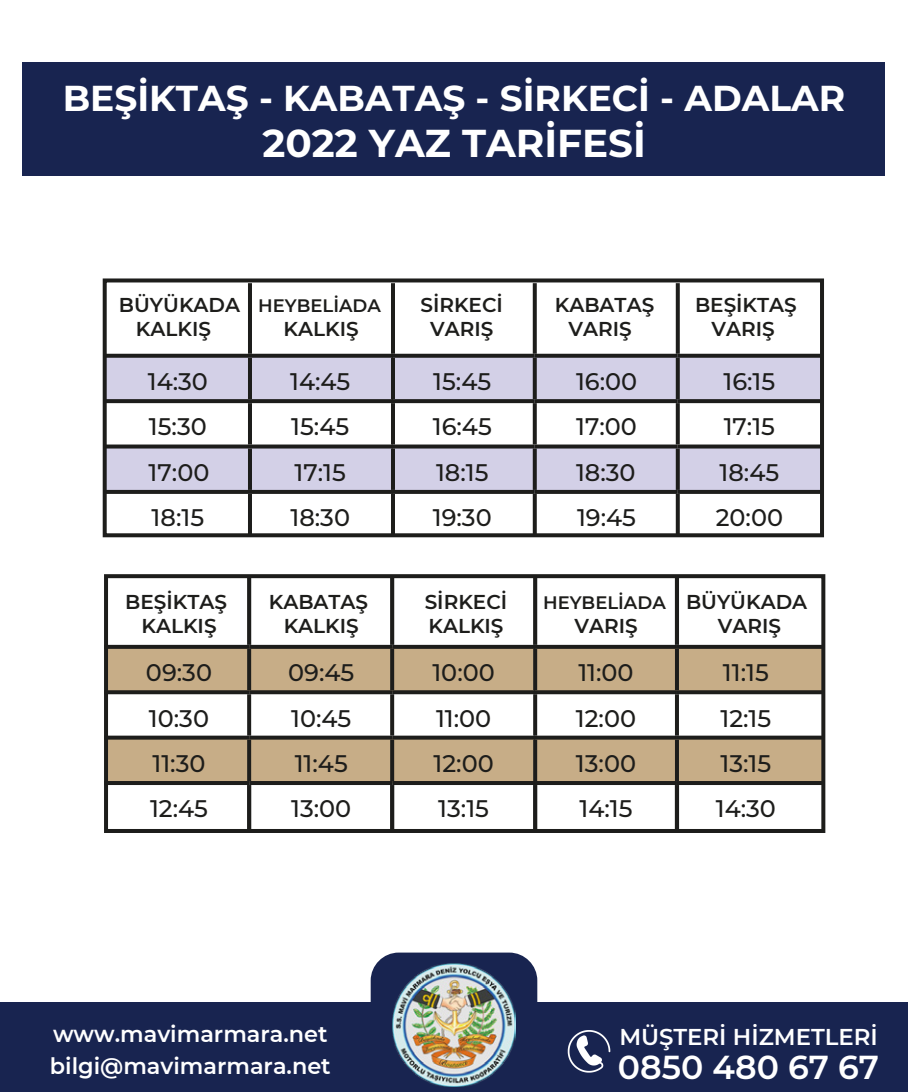
<style>
.page{position:relative;width:908px;height:1092px;background:#fff}
.page>*{position:absolute;margin:0;border:0;box-sizing:border-box;transform-origin:0 0}
.t1{font:700 38.8px "Montserrat";color:#fff}
.t2{font:700 36px "Montserrat";color:#fff}
.t3{font:600 33.2px "Montserrat";color:#fff}
.t4{font:500 24px "Montserrat";color:#1d1d1b}
.t5{font:600 22.8px "Montserrat";color:#fff}
.t6{font:600 22.4px/31.6px "Montserrat";color:#fff}
.t7{font:600 20px/24px "Montserrat";color:#1d1d1b;text-align:center}
.t8{font:600 18px "Montserrat";color:#1d1d1b}
</style>
<div class="page">
<div style="left:23px;top:63px;width:861px;height:113px;background:#182450"></div>
<div style="left:0;top:1002px;width:907px;height:89px;background:#182450"></div>
<svg style="left:370px;top:952px;width:167px;height:135px"></svg>
<img style="left:392px;top:962px;width:123px;height:124px">
<img style="left:567px;top:1030px;width:44px;height:43px">
<svg style="left:108px;top:357px;width:710px;height:133px;fill:#d3d0e7"></svg>
<hr style="left:248px;top:283px;width:4px;height:70px;background:#1d1d1b">
<hr style="left:391px;top:283px;width:4px;height:70px;background:#1d1d1b">
<svg style="left:532px;top:283px;width:4px;height:70px"></svg>
<svg style="left:675px;top:283px;width:4px;height:70px"></svg>
<svg style="left:108px;top:353px;width:142px;height:4px"></svg>
<svg style="left:250px;top:353px;width:141px;height:4px"></svg>
<hr style="left:248px;top:357px;width:4px;height:42px;background:#1d1d1b">
<hr style="left:391px;top:357px;width:4px;height:42px;background:#1d1d1b">
<svg style="left:391px;top:353px;width:143px;height:4px"></svg>
<svg style="left:534px;top:353px;width:143px;height:4px"></svg>
<svg style="left:532px;top:357px;width:4px;height:42px"></svg>
<svg style="left:677px;top:353px;width:141px;height:4px"></svg>
<svg style="left:675px;top:357px;width:4px;height:42px"></svg>
<svg style="left:108px;top:399px;width:142px;height:4px"></svg>
<svg style="left:250px;top:399px;width:141px;height:4px"></svg>
<hr style="left:248px;top:403px;width:4px;height:41px;background:#1d1d1b">
<hr style="left:391px;top:403px;width:4px;height:41px;background:#1d1d1b">
<svg style="left:391px;top:399px;width:143px;height:4px"></svg>
<svg style="left:534px;top:399px;width:143px;height:4px"></svg>
<svg style="left:532px;top:403px;width:4px;height:41px"></svg>
<svg style="left:677px;top:399px;width:141px;height:4px"></svg>
<svg style="left:675px;top:403px;width:4px;height:41px"></svg>
<svg style="left:108px;top:444px;width:142px;height:4px"></svg>
<svg style="left:250px;top:444px;width:141px;height:4px"></svg>
<hr style="left:248px;top:448px;width:4px;height:42px;background:#1d1d1b">
<hr style="left:391px;top:448px;width:4px;height:42px;background:#1d1d1b">
<svg style="left:391px;top:444px;width:143px;height:4px"></svg>
<svg style="left:534px;top:444px;width:143px;height:4px"></svg>
<svg style="left:532px;top:448px;width:4px;height:42px"></svg>
<svg style="left:677px;top:444px;width:141px;height:4px"></svg>
<svg style="left:675px;top:448px;width:4px;height:42px"></svg>
<svg style="left:108px;top:490px;width:142px;height:4px"></svg>
<svg style="left:250px;top:490px;width:141px;height:4px"></svg>
<hr style="left:248px;top:494px;width:4px;height:41px;background:#1d1d1b">
<hr style="left:391px;top:494px;width:4px;height:41px;background:#1d1d1b">
<svg style="left:391px;top:490px;width:143px;height:4px"></svg>
<svg style="left:534px;top:490px;width:143px;height:4px"></svg>
<svg style="left:532px;top:494px;width:4px;height:38px"></svg>
<svg style="left:677px;top:490px;width:141px;height:4px"></svg>
<svg style="left:675px;top:494px;width:4px;height:38px"></svg>
<div style="left:103px;top:278px;width:720px;height:259px;border:4px solid #1d1d1b"></div>
<svg style="left:109px;top:648px;width:711px;height:132px;fill:#c7ad87"></svg>
<svg style="left:247px;top:579px;width:4px;height:65px"></svg>
<svg style="left:390px;top:579px;width:4px;height:65px"></svg>
<svg style="left:533px;top:579px;width:4px;height:65px"></svg>
<svg style="left:674px;top:579px;width:4px;height:65px"></svg>
<svg style="left:109px;top:644px;width:140px;height:4px"></svg>
<svg style="left:249px;top:644px;width:143px;height:4px"></svg>
<svg style="left:247px;top:648px;width:4px;height:42px"></svg>
<svg style="left:392px;top:644px;width:141px;height:4px"></svg>
<svg style="left:390px;top:648px;width:4px;height:42px"></svg>
<svg style="left:533px;top:648px;width:4px;height:42px"></svg>
<svg style="left:533px;top:644px;width:143px;height:4px"></svg>
<svg style="left:676px;top:644px;width:144px;height:4px"></svg>
<svg style="left:674px;top:648px;width:4px;height:42px"></svg>
<svg style="left:109px;top:690px;width:140px;height:4px"></svg>
<svg style="left:249px;top:690px;width:143px;height:4px"></svg>
<svg style="left:247px;top:694px;width:4px;height:41px"></svg>
<svg style="left:392px;top:690px;width:141px;height:4px"></svg>
<svg style="left:390px;top:694px;width:4px;height:41px"></svg>
<svg style="left:533px;top:694px;width:4px;height:41px"></svg>
<svg style="left:533px;top:690px;width:143px;height:4px"></svg>
<svg style="left:676px;top:690px;width:144px;height:4px"></svg>
<svg style="left:674px;top:694px;width:4px;height:41px"></svg>
<svg style="left:109px;top:735px;width:140px;height:4px"></svg>
<svg style="left:249px;top:735px;width:143px;height:4px"></svg>
<svg style="left:247px;top:739px;width:4px;height:41px"></svg>
<svg style="left:392px;top:735px;width:141px;height:4px"></svg>
<svg style="left:390px;top:739px;width:4px;height:41px"></svg>
<svg style="left:533px;top:739px;width:4px;height:41px"></svg>
<svg style="left:533px;top:735px;width:143px;height:4px"></svg>
<svg style="left:676px;top:735px;width:144px;height:4px"></svg>
<svg style="left:674px;top:739px;width:4px;height:41px"></svg>
<svg style="left:109px;top:780px;width:140px;height:4px"></svg>
<svg style="left:249px;top:780px;width:143px;height:4px"></svg>
<hr style="left:247px;top:784px;width:4px;height:46px;background:#1d1d1b">
<svg style="left:392px;top:780px;width:141px;height:4px"></svg>
<svg style="left:390px;top:784px;width:4px;height:43px"></svg>
<svg style="left:533px;top:784px;width:4px;height:43px"></svg>
<svg style="left:533px;top:780px;width:143px;height:4px"></svg>
<svg style="left:676px;top:780px;width:144px;height:4px"></svg>
<svg style="left:674px;top:784px;width:4px;height:43px"></svg>
<div style="left:104px;top:574px;width:721px;height:258px;border:4px solid #1d1d1b"></div>
<h2 class="t2" style="left:63px;top:72px;width:783px">BEŞİKTAŞ - KABATAŞ - SİRKECİ - ADALAR</h2>
<h1 class="t1" style="left:262px;top:115px;width:384px">2022 YAZ TARİFESİ</h1>
<p class="t7" style="left:136px;top:292px;width:106px;text-align:left;text-indent:-17px">BÜYÜKADA<br>KALKIŞ</p>
<p class="t8" style="left:258px;top:292px;width:124px">HEYBELİADA</p>
<p class="t7" style="left:283px;top:316px;width:77px">KALKIŞ</p>
<p class="t7" style="left:420px;top:292px;width:84px">SİRKECİ<br>VARIŞ</p>
<p class="t7" style="left:554px;top:292px;width:101px">KABATAŞ<br>VARIŞ</p>
<p class="t7" style="left:694px;top:292px;width:103px">BEŞİKTAŞ<br>VARIŞ</p>
<p class="t4" style="left:148px;top:364px;width:62px">14:30</p>
<p class="t4" style="left:290px;top:364px;width:62px">14:45</p>
<p class="t4" style="left:433px;top:364px;width:59px">15:45</p>
<p class="t4" style="left:575px;top:364px;width:63px">16:00</p>
<p class="t4" style="left:723px;top:364px;width:53px">16:15</p>
<p class="t4" style="left:149px;top:410px;width:59px">15:30</p>
<p class="t4" style="left:291px;top:410px;width:59px">15:45</p>
<p class="t4" style="left:432px;top:410px;width:60px">16:45</p>
<p class="t4" style="left:576px;top:410px;width:62px">17:00</p>
<p class="t4" style="left:723px;top:410px;width:53px">17:15</p>
<p class="t4" style="left:149px;top:455px;width:62px">17:00</p>
<p class="t4" style="left:294px;top:455px;width:53px">17:15</p>
<p class="t4" style="left:436px;top:455px;width:54px">18:15</p>
<p class="t4" style="left:575px;top:455px;width:61px">18:30</p>
<p class="t4" style="left:719px;top:455px;width:61px">18:45</p>
<p class="t4" style="left:151px;top:501px;width:54px">18:15</p>
<p class="t4" style="left:290px;top:501px;width:61px">18:30</p>
<p class="t4" style="left:432px;top:501px;width:60px">19:30</p>
<p class="t4" style="left:577px;top:501px;width:60px">19:45</p>
<p class="t4" style="left:715px;top:501px;width:69px">20:00</p>
<p class="t7" style="left:125px;top:588px;width:103px">BEŞİKTAŞ<br>KALKIŞ</p>
<p class="t7" style="left:268px;top:588px;width:101px">KABATAŞ<br>KALKIŞ</p>
<p class="t7" style="left:424px;top:588px;width:84px;text-align:left">SİRKECİ<br>KALKIŞ</p>
<p class="t8" style="left:543px;top:589px;width:124px">HEYBELİADA</p>
<p class="t7" style="left:574px;top:612px;width:65px">VARIŞ</p>
<p class="t7" style="left:685px;top:588px;width:123px">BÜYÜKADA<br>VARIŞ</p>
<p class="t4" style="left:146px;top:655px;width:67px">09:30</p>
<p class="t4" style="left:288px;top:655px;width:68px">09:45</p>
<p class="t4" style="left:432px;top:655px;width:64px">10:00</p>
<p class="t4" style="left:578px;top:655px;width:57px">11:00</p>
<p class="t4" style="left:722px;top:655px;width:47px">11:15</p>
<p class="t4" style="left:149px;top:701px;width:62px">10:30</p>
<p class="t4" style="left:291px;top:701px;width:62px">10:45</p>
<p class="t4" style="left:436px;top:701px;width:57px">11:00</p>
<p class="t4" style="left:575px;top:701px;width:62px">12:00</p>
<p class="t4" style="left:720px;top:701px;width:52px">12:15</p>
<p class="t4" style="left:152px;top:746px;width:54px">11:30</p>
<p class="t4" style="left:294px;top:746px;width:55px">11:45</p>
<p class="t4" style="left:433px;top:746px;width:62px">12:00</p>
<p class="t4" style="left:575px;top:746px;width:62px">13:00</p>
<p class="t4" style="left:720px;top:746px;width:52px">13:15</p>
<p class="t4" style="left:150px;top:791px;width:59px">12:45</p>
<p class="t4" style="left:291px;top:791px;width:62px">13:00</p>
<p class="t4" style="left:438px;top:791px;width:52px">13:15</p>
<p class="t4" style="left:579px;top:791px;width:55px">14:15</p>
<p class="t4" style="left:715px;top:791px;width:62px">14:30</p>
<p class="t6" style="left:50px;top:1017px;width:282px">www.mavimarmara.net bilgi@mavimarmara.net</p>
<p class="t5" style="left:619px;top:1020px;width:260px">MÜŞTERİ HİZMETLERİ</p>
<h3 class="t3" style="left:617px;top:1043px;width:262px">0850 480 67 67</h3>
</div>
